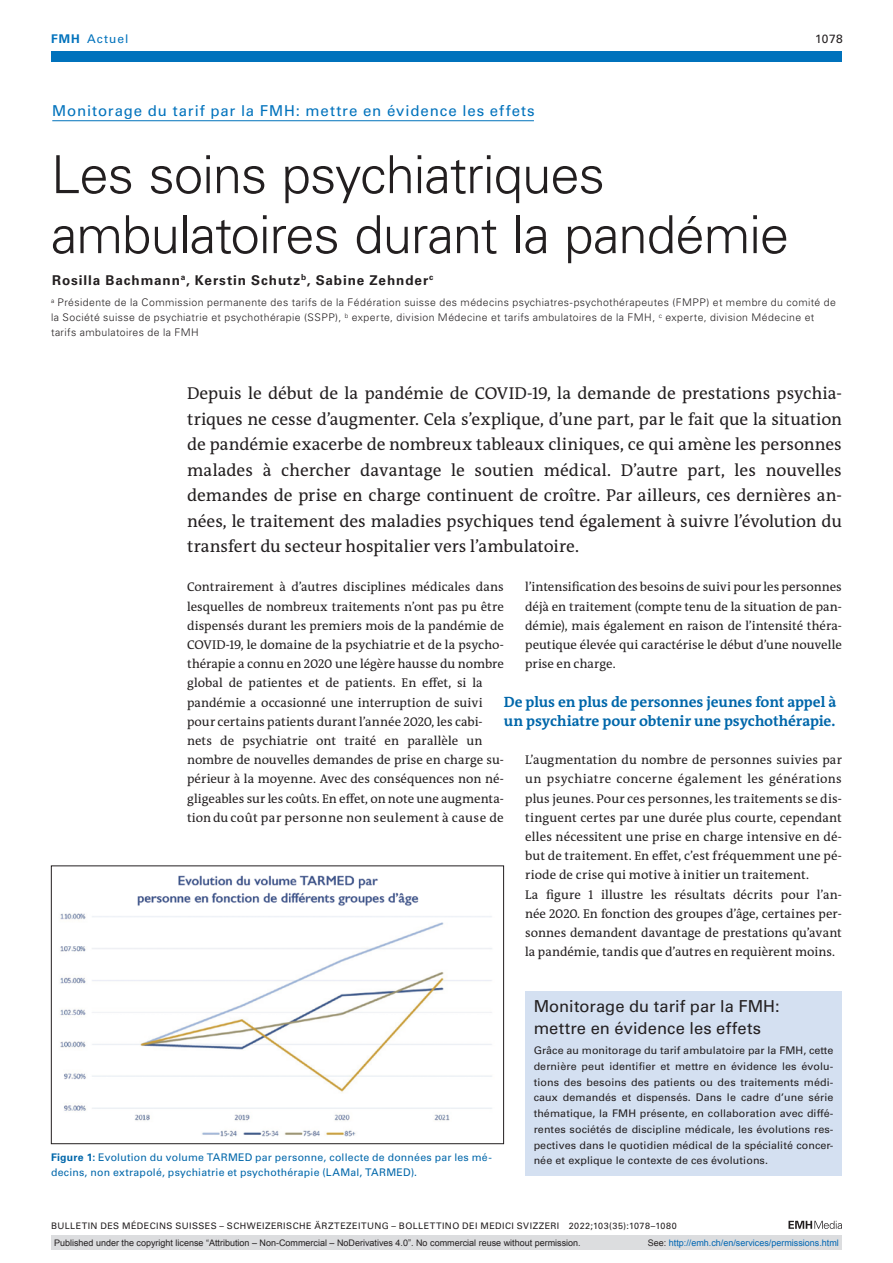
<style>
.page{position:relative;width:893px;height:1263px;background:#fff}
.page>*{position:absolute;margin:0;border:0;box-sizing:border-box;transform-origin:0 0}
.article-title{font:300 52.5px/60px "Univers LT Std";letter-spacing:-.02em;color:#231f20}
.section-pl{font:17.25px/25.5px "The Antiqua B W5 Plain";color:#231f20;text-align:justify}
.boxed-title{font:16.5px/22.5px "Univers LT Std";letter-spacing:.005em;color:#231f20}
.catchwords{font:700 15px/19.2px "The Antiqua B W7";letter-spacing:-.005em;color:#0067aa}
.pre-heading{font:15px "Univers LT Std";letter-spacing:.06em;color:#0072bc}
.author-notes{font:700 13.5px "Univers LT Std";letter-spacing:.065em;color:#231f20}
.section-pn{font:12.75px/19.2px "The Antiqua B W5 Plain";color:#231f20;text-align:justify}
.ressort{font:12px "Univers LT Std";letter-spacing:.085em;color:#0072bc}
.ressort-2{font:12px "Univers LT Std";color:#231f20}
.boxed-text{font:10.5px/15.8px "Univers LT Std";letter-spacing:.01em;color:#231f20;text-align:justify}
.aff{font:300 10.5px/15px "Univers LT Std";letter-spacing:.04em;color:#231f20}
.fig-caption{font:10.5px/15.8px "Univers LT Std";letter-spacing:.02em;color:#0067aa}
.t1{font:9px "Arial";color:#231f20}
.fusszeile{font:9px "Univers LT Std";letter-spacing:.05em;color:#231f20}
.t2{font:9px "Arial";color:#0066b3}
.s1{font-weight:700}
.s2{color:#231f20}
</style>
<div class="page">
<svg style="left:788px;top:1221px;width:54px;height:8px"></svg>
<hr style="left:52px;top:120px;width:482px;height:1px;background:#0072bc">
<img style="left:60px;top:875px;width:432px;height:262px">
<div style="left:51px;top:865px;width:453px;height:279px;border:1px solid #231f20"></div>
<div style="left:525px;top:991px;width:317px;height:56px;background:#d4e0f1"></div>
<div style="left:525px;top:1038px;width:317px;height:138px;background:#d4e0f1"></div>
<div style="left:51px;top:51px;width:791px;height:11px;background:#0072bc"></div>
<div style="left:51px;top:1235px;width:791px;height:15px;background:#dcdddf"></div>
<p class="ressort" style="left:51px;top:31px;width:79px"><span class="s1">FMH</span> Actuel</p>
<p class="ressort-2" style="left:815px;top:31px;width:29px">1078</p>
<p class="pre-heading" style="left:52px;top:102px;width:484px">Monitorage du tarif par la FMH: mettre en évidence les effets</p>
<p class="article-title" style="left:51px;top:145px;width:739px">Les soins psychiatriques ambulatoires durant la pandémie</p>
<p class="author-notes" style="left:52px;top:272px;width:383px">Rosilla Bachmann<sup>a</sup>, Kerstin Schutz<sup>b</sup>, Sabine Zehnder<sup>c</sup></p>
<p class="aff" style="left:51px;top:295px;width:786px"><sup>a</sup> Présidente de la Commission permanente des tarifs de la Fédération suisse des médecins psychiatres-psychothérapeutes (FMPP) et membre du comité de la Société suisse de psychiatrie et psychothérapie (SSPP), <sup>b</sup> experte, division Médecine et tarifs ambulatoires de la FMH, <sup>c</sup> experte, division Médecine et tarifs ambulatoires de la FMH</p>
<p class="section-pl" style="left:187px;top:381px;width:656px">Depuis le début de la pandémie de COVID-19, la demande de prestations psychia&shy;triques ne cesse d’augmenter. Cela s’explique, d’une part, par le fait que la situation de pandémie exacerbe de nombreux tableaux cliniques, ce qui amène les personnes malades à chercher davantage le soutien médical. D’autre part, les nouvelles demandes de prise en charge continuent de croître. Par ailleurs, ces dernières an&shy;nées, le traitement des maladies psychiques tend également à suivre l’évolution du transfert du secteur hospitalier vers l’ambulatoire.</p>
<p class="section-pn" style="left:187px;top:578px;width:318px;text-align:left">Contrairement à d’autres disciplines médicales dans lesquelles de nombreux traitements n’ont pas pu être dispensés durant les premiers mois de la pandémie de COVID-19, le domaine de la psychiatrie et de la psycho&shy;thérapie a connu en 2020 une légère hausse du nombre global de patientes et de patients. En effet, si la pandémie a occasionné une interruption de suivi pour certains patients durant l’année 2020, les cabi&shy;nets de psychiatrie ont traité en parallèle un nombre de nouvelles demandes de prise en charge su&shy;périeur à la moyenne. Avec des conséquences non né&shy;gligeables sur les coûts. En effet, on note une augmenta&shy;tion du coût par personne non seulement à cause de</p>
<p class="section-pn" style="left:525px;top:578px;width:318px">l’intensification des besoins de suivi pour les personnes déjà en traitement (compte tenu de la situation de pan&shy;démie), mais également en raison de l’intensité théra&shy;peutique élevée qui caractérise le début d’une nouvelle prise en charge.</p>
<p class="catchwords" style="left:504px;top:692px;width:334px">De plus en plus de personnes jeunes font appel à un psychiatre pour obtenir une psychothérapie.</p>
<p class="section-pn" style="left:525px;top:750px;width:318px">L’augmentation du nombre de personnes suivies par un psychiatre concerne également les générations plus jeunes. Pour ces personnes, les traitements se dis&shy;tinguent certes par une durée plus courte, cependant elles nécessitent une prise en charge intensive en dé&shy;but de traitement. En effet, c’est fréquemment une pé&shy;riode de crise qui motive à initier un traitement.</p>
<p class="section-pn" style="left:525px;top:885px;width:318px">La figure 1 illustre les résultats décrits pour l’an&shy;née 2020. En fonction des groupes d’âge, certaines per&shy;sonnes demandent davantage de prestations qu’avant la pandémie, tandis que d’autres en requièrent moins.</p>
<p class="fig-caption" style="left:51px;top:1149px;width:442px"><span class="s1">Figure 1:</span> Evolution du volume TARMED par personne, collecte de données par les mé&shy;decins, non extrapolé, psychiatrie et psychothérapie (LAMal, TARMED).</p>
<p class="boxed-title" style="left:534px;top:994px;width:248px">Monitorage du tarif par la FMH: mettre en évidence les effets</p>
<p class="boxed-text" style="left:534px;top:1042px;width:301px">Grâce au monitorage du tarif ambulatoire par la FMH, cette dernière peut identifier et mettre en évidence les évolu&shy;tions des besoins des patients ou des traitements médi&shy;caux demandés et dispensés. Dans le cadre d’une série thématique, la FMH présente, en collaboration avec diffé&shy;rentes sociétés de discipline médicale, les évolutions res&shy;pectives dans le quotidien médical de la spécialité concer&shy;née et explique le contexte de ces évolutions.</p>
<p class="fusszeile" style="left:51px;top:1220px;width:627px">BULLETIN DES MÉDECINS SUISSES – SCHWEIZERISCHE ÄRZTEZEITUNG – BOLLETTINO DEI MEDICI SVIZZERI 2022;103(35):1078–1080</p>
<p class="t1" style="left:54px;top:1237px;width:528px">Published under the copyright license “Attribution – Non-Commercial – NoDerivatives 4.0”. No commercial reuse without permission.</p>
<p class="t2" style="left:648px;top:1237px;width:193px"><span class="s2">See:</span> http://emh.ch/en/services/permissions.html</p>
</div>
